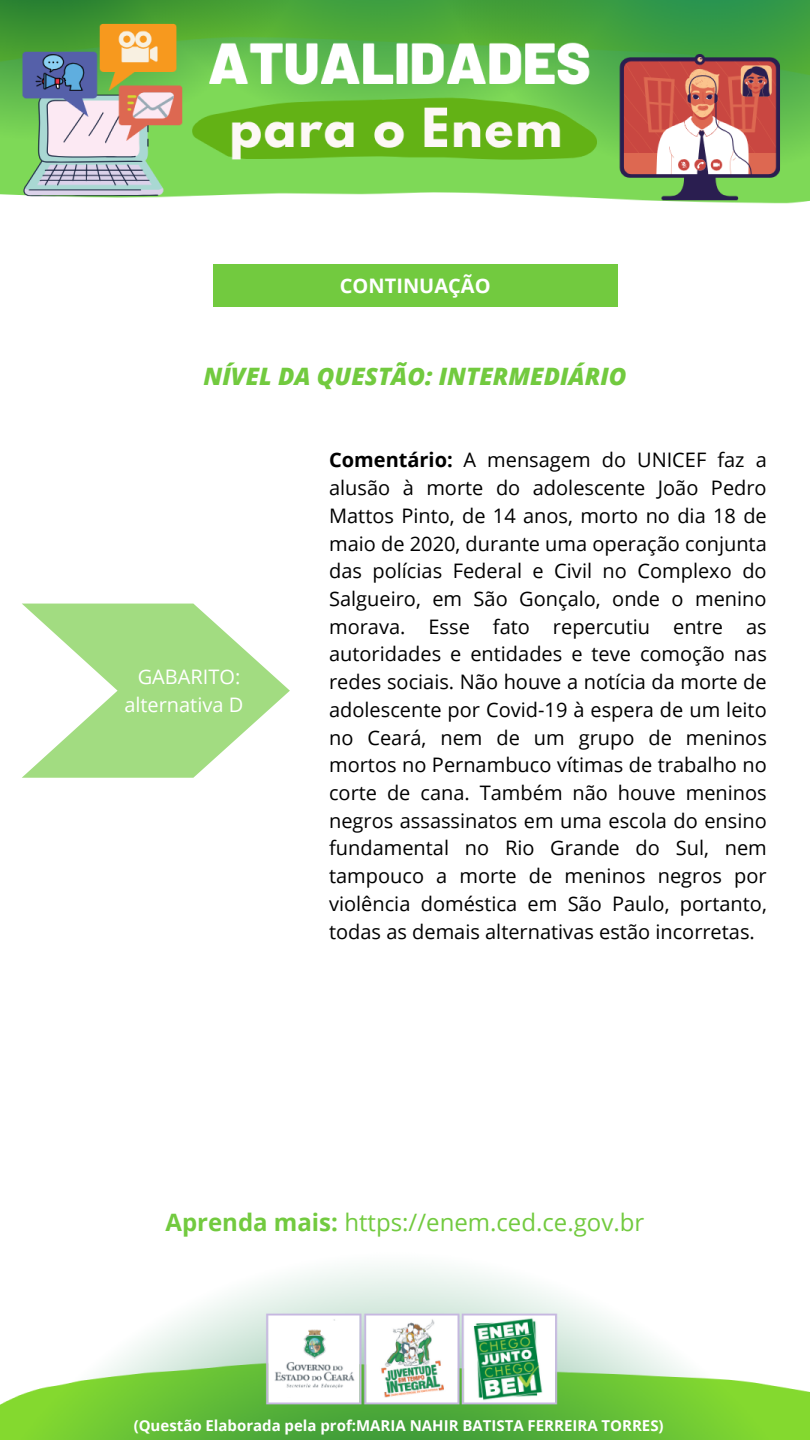
<style>
.page{position:relative;width:810px;height:1440px;background:#fff}
.page>*{position:absolute;margin:0;border:0;box-sizing:border-box;transform-origin:0 0}
.t1{font:24px "Open Sans";color:#72ca3f}
.t2{font:italic 800 24px "Open Sans";color:#72ca3f}
.t3{font:20px/27.7px "Open Sans";color:#000;text-align:justify}
.t4{font:20px/28px "Open Sans";color:#fff;text-align:center}
.t5{font:700 20px "Open Sans";color:#fff}
.t6{font:700 15px "Open Sans";color:#fff}
.s1{font-weight:700}
</style>
<div class="page">
<img style="left:0;top:0;width:810px;height:1440px">
<div style="left:213px;top:264px;width:405px;height:43px;background:#72ca3f"></div>
<svg style="left:22px;top:604px;width:268px;height:174px"></svg>
<p class="t5" style="left:340px;top:271px;width:152px">CONTINUAÇÃO</p>
<p class="t2" style="left:204px;top:360px;width:425px">NÍVEL DA QUESTÃO: INTERMEDIÁRIO</p>
<p class="t4" style="left:124px;top:662px;width:120px">GABARITO: alternativa D</p>
<p class="t3" style="left:329px;top:446px;width:439px"><span class="s1">Comentário:</span> A mensagem do UNICEF faz a alusão à morte do adolescente João Pedro Mattos Pinto, de 14 anos, morto no dia 18 de maio de 2020, durante uma operação conjunta das polícias Federal e Civil no Complexo do Salgueiro, em São Gonçalo, onde o menino morava. Esse fato repercutiu entre as autoridades e entidades e teve comoção nas redes sociais. Não houve a notícia da morte de adolescente por Covid-19 à espera de um leito no Ceará, nem de um grupo de meninos mortos no Pernambuco vítimas de trabalho no corte de cana. Também não houve meninos negros assassinatos em uma escola do ensino fundamental no Rio Grande do Sul, nem tampouco a morte de meninos negros por violência doméstica em São Paulo, portanto, todas as demais alternativas estão incorretas.</p>
<p class="t1" style="left:166px;top:1205px;width:480px"><span class="s1">Aprenda mais:</span> https://enem.ced.ce.gov.br</p>
<p class="t6" style="left:134px;top:1414px;width:532px">(Questão Elaborada pela prof:MARIA NAHIR BATISTA FERREIRA TORRES)</p>
</div>
